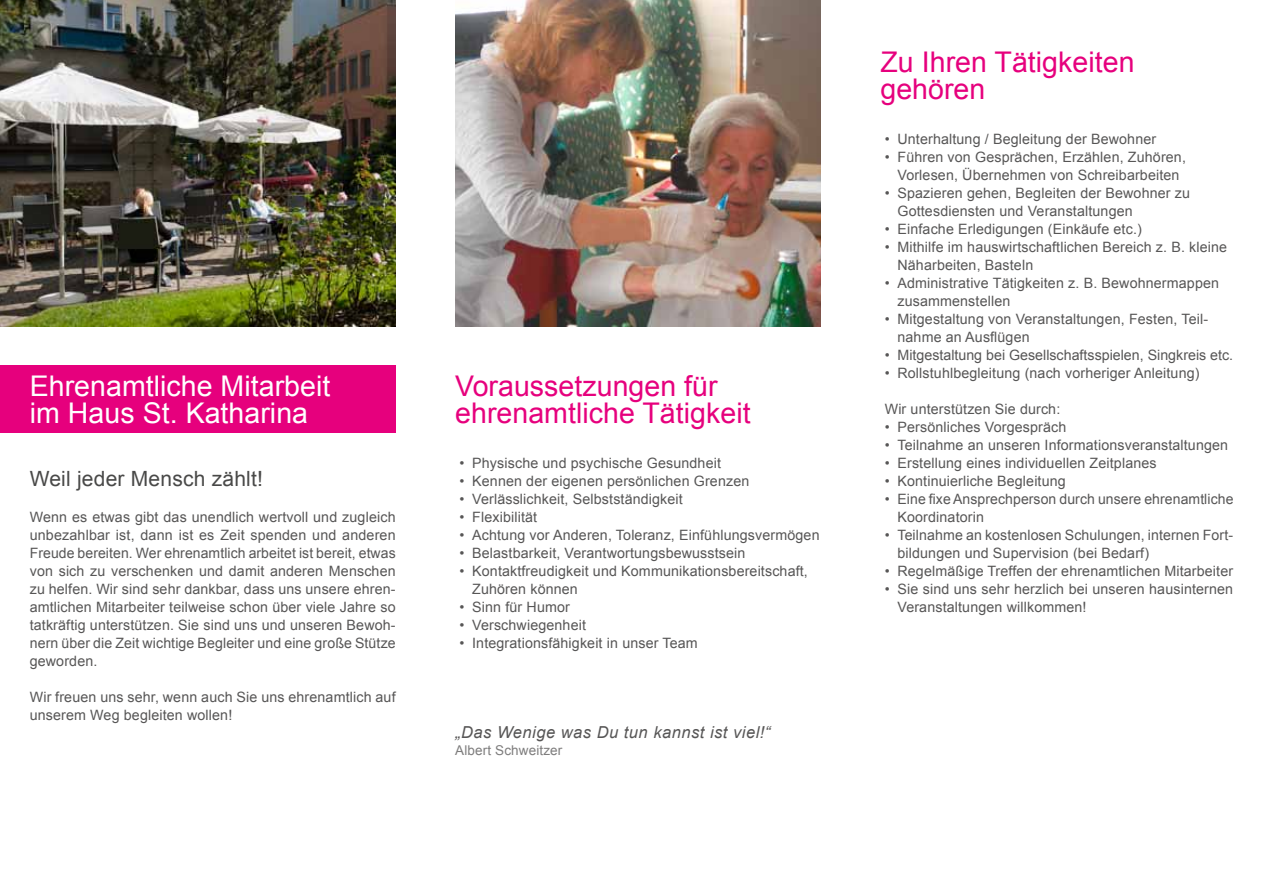
<style>
.page{position:relative;width:1263px;height:893px;background:#fff}
.page>*{position:absolute;margin:0;border:0;box-sizing:border-box;transform-origin:0 0}
.t1{font:28.5px/27px "Arial";color:#e6007d}
.t2{font:28.5px/27px "Arial";color:#fff}
.t3{font:21px "Arial";letter-spacing:.01em;color:#494948}
.t4{font:italic 16.5px "Arial";letter-spacing:.03em;color:#575656}
.t5{font:14.25px/18px "Arial";letter-spacing:.01em;color:#575656}
.t6{font:13.5px "Arial";letter-spacing:.01em;color:#7e7d7d}
</style>
<div class="page">
<div style="left:0;top:366px;width:396px;height:67px;background:#e6007d"></div>
<img style="left:455px;top:0;width:366px;height:326px">
<img style="left:0;top:0;width:396px;height:326px">
<h1 class="t2" style="left:30px;top:373px;width:302px">Ehrenamtliche Mitarbeit im Haus St. Katharina</h1>
<h2 class="t3" style="left:30px;top:465px;width:235px">Weil jeder Mensch zählt!</h2>
<p class="t5" style="left:30px;top:508px;width:367px;text-align:justify">Wenn es etwas gibt das unendlich wertvoll und zugleich unbezahlbar ist, dann ist es Zeit spenden und anderen Freude bereiten. Wer ehrenamtlich arbeitet ist bereit, etwas von sich zu verschenken und damit anderen Menschen zu helfen. Wir sind sehr dankbar, dass uns unsere ehren&shy;amtlichen Mitarbeiter teilweise schon über viele Jahre so tatkräftig unterstützen. Sie sind uns und unseren Bewoh&shy;nern über die Zeit wichtige Begleiter und eine große Stütze geworden.</p>
<p class="t5" style="left:30px;top:688px;width:367px">Wir freuen uns sehr, wenn auch Sie uns ehrenamtlich auf unserem Weg begleiten wollen!</p>
<h1 class="t1" style="left:455px;top:373px;width:297px">Voraussetzungen für ehrenamtliche Tätigkeit</h1>
<p class="t5" style="left:459px;top:454px;width:263px">• Physische und psychische Gesundheit</p>
<p class="t5" style="left:459px;top:472px;width:291px">• Kennen der eigenen persönlichen Grenzen</p>
<p class="t5" style="left:459px;top:490px;width:225px">• Verlässlichkeit, Selbstständigkeit</p>
<p class="t5" style="left:459px;top:508px;width:79px">• Flexibilität</p>
<p class="t5" style="left:459px;top:526px;width:362px">• Achtung vor Anderen, Toleranz, Einfühlungsvermögen</p>
<p class="t5" style="left:459px;top:544px;width:288px">• Belastbarkeit, Verantwortungsbewusstsein</p>
<p class="t5" style="left:472px;top:562px;width:337px;text-indent:-13px">• Kontaktfreudigkeit und Kommunikationsbereitschaft,<br>Zuhören können</p>
<p class="t5" style="left:459px;top:598px;width:112px">• Sinn für Humor</p>
<p class="t5" style="left:459px;top:616px;width:128px">• Verschwiegenheit</p>
<p class="t5" style="left:459px;top:634px;width:240px">• I ntegrationsfähigkeit in unser Team</p>
<p class="t4" style="left:455px;top:722px;width:317px">„Das Wenige was Du tun kannst ist viel!“</p>
<p class="t6" style="left:455px;top:741px;width:109px">Albert Schweitzer</p>
<h1 class="t1" style="left:880px;top:49px;width:256px">Zu I hren Tätigkeiten gehören</h1>
<p class="t5" style="left:885px;top:130px;width:273px">• Unterhaltung / Begleitung der Bewohner</p>
<p class="t5" style="left:885px;top:148px;width:303px;text-align:center">• Führen von Gesprächen, Erzählen, Zuhören,<br>Vorlesen, Übernehmen von Schreibarbeiten</p>
<p class="t5" style="left:897px;top:184px;width:294px;text-indent:-13px">• Spazieren gehen, Begleiten der Bewohner zu<br>Gottesdiensten und Veranstaltungen</p>
<p class="t5" style="left:885px;top:220px;width:259px">• Einfache Erledigungen (Einkäufe etc.)</p>
<p class="t5" style="left:897px;top:238px;width:331px;text-indent:-13px">• M ithilfe im hauswirtschaftlichen Bereich z. B. kleine<br>Näharbeiten, Basteln</p>
<p class="t5" style="left:897px;top:274px;width:323px;text-indent:-13px">• Administrative Tätigkeiten z. B. Bewohnermappen zusammenstellen</p>
<p class="t5" style="left:897px;top:310px;width:312px;text-indent:-13px">• M itgestaltung von Veranstaltungen, Festen, Teil&shy;nahme an Ausflügen</p>
<p class="t5" style="left:885px;top:346px;width:350px">• M itgestaltung bei Gesellschaftsspielen, Singkreis etc.</p>
<p class="t5" style="left:885px;top:364px;width:316px">• Rollstuhlbegleitung (nach vorheriger Anleitung)</p>
<p class="t5" style="left:885px;top:400px;width:177px">Wir unterstützen Sie durch:</p>
<p class="t5" style="left:885px;top:418px;width:183px">• Persönliches Vorgespräch</p>
<p class="t5" style="left:885px;top:436px;width:345px">• Teilnahme an unseren I nformationsveranstaltungen</p>
<p class="t5" style="left:885px;top:454px;width:273px">• Erstellung eines individuellen Zeitplanes</p>
<p class="t5" style="left:885px;top:472px;width:183px">• Kontinuierliche Begleitung</p>
<p class="t5" style="left:897px;top:490px;width:337px;text-indent:-13px">• Eine fixe Ansprechperson durch unsere ehrenamtliche<br>Koordinatorin</p>
<p class="t5" style="left:897px;top:526px;width:337px;text-indent:-13px">• Teilnahme an kostenlosen Schulungen, internen Fort&shy;bildungen und Supervision (bei Bedarf)</p>
<p class="t5" style="left:885px;top:562px;width:350px">• Regelmäßige Treffen der ehrenamtlichen Mitarbeiter</p>
<p class="t5" style="left:897px;top:580px;width:337px;text-indent:-13px">• Sie sind uns sehr herzlich bei unseren hausinternen<br>Veranstaltungen willkommen!</p>
</div>
